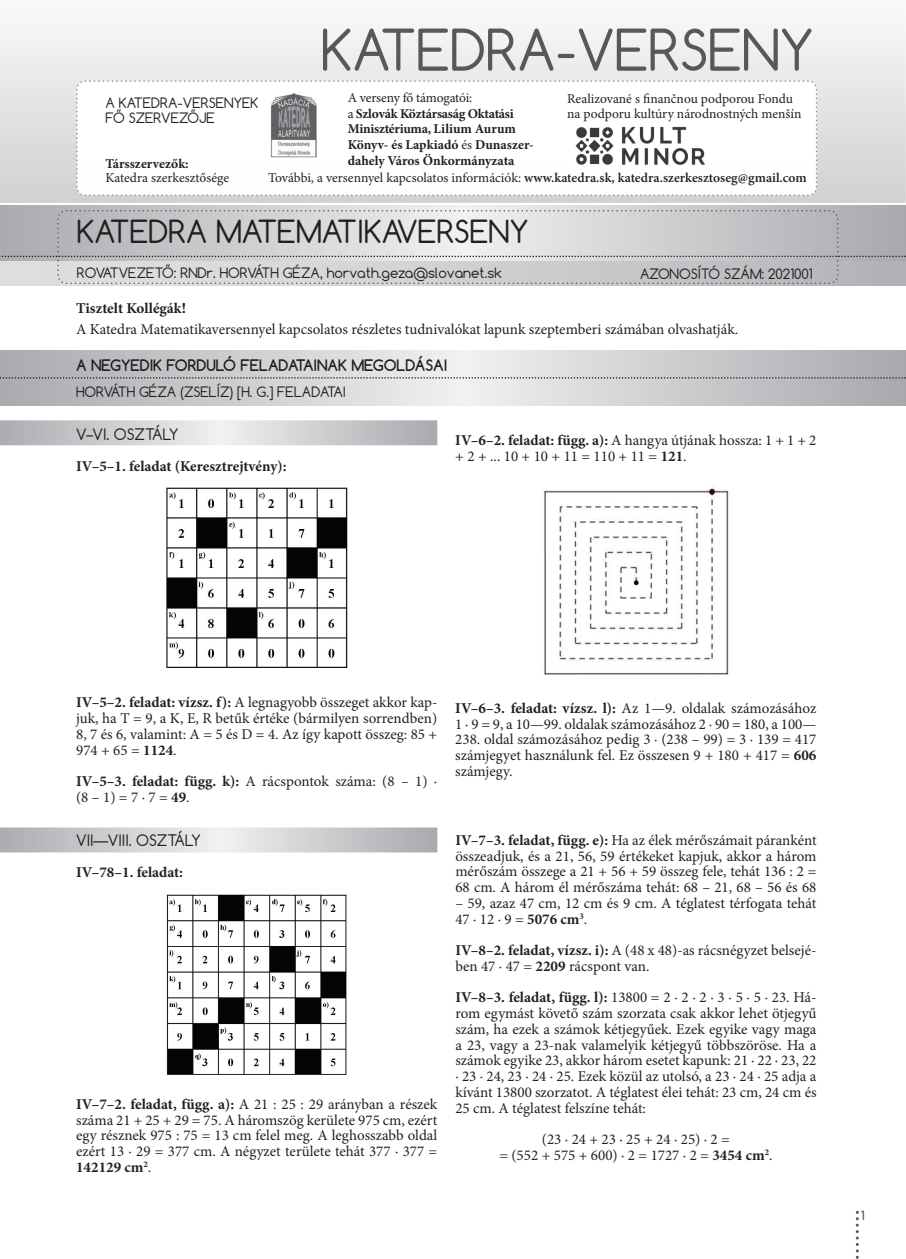
<style>
.page{position:relative;width:906px;height:1259px;background:#fff}
.page>*{position:absolute;margin:0;border:0;box-sizing:border-box;transform-origin:0 0}
.t1{font:54px "Comfortaa";color:#57585a}
.t2{font:30px "Comfortaa";color:#231f20}
.t3{font:15px/15.8px "Minion Pro";color:#231f20;text-align:justify}
.t4{font:700 15px "Minion Pro";color:#231f20}
.t5{font:700 15px "Comfortaa";color:#231f20}
.t6{font:15px "Comfortaa";color:#231f20}
.t7{font:13.5px/15px "Comfortaa";color:#231f20}
.t8{font:700 13.5px/15.8px "Minion Pro";letter-spacing:-.005em;color:#231f20}
.t9{font:13.5px/15px "Minion Pro";color:#231f20}
.t10{font:600 13.5px "Minion Pro";color:#231f20}
.t11{font:700 12px "Comfortaa";color:#57585a}
.s1{font-weight:400}
.s2{font-weight:700}
</style>
<div class="page">
<svg style="left:855px;top:1211px;width:3px;height:48px"></svg>
<img style="left:76px;top:80px;width:741px;height:116px">
<svg style="left:0;top:271px;width:905px;height:15px;background:#c9cacd"></svg>
<svg style="left:57px;top:210px;width:781px;height:74px;background:#cbcccf"></svg>
<svg style="left:0;top:223px;width:905px;height:48px;background:#cacbcd"></svg>
<img style="left:268px;top:92px;width:51px;height:68px">
<img style="left:567px;top:124px;width:146px;height:45px">
<svg style="left:0;top:377px;width:905px;height:2px;background:#9b9a9c"></svg>
<img style="left:166px;top:488px;width:182px;height:180px">
<img style="left:544px;top:486px;width:185px;height:189px">
<img style="left:166px;top:894px;width:181px;height:181px">
<p class="t7" style="left:105px;top:97px;width:154px">A KATEDRA-VERSENYEK<br>FŐ SZERVEZŐJE</p>
<p class="t8" style="left:105px;top:157px;width:85px">Társszervezők:</p>
<p class="t9" style="left:105px;top:172px;width:125px">Katedra szerkesztősége</p>
<h1 class="t1" style="left:321px;top:29px;width:494px">KATEDRA-VERSENY</h1>
<p class="t8" style="left:347px;top:91px;width:188px"><span class="s1">A verseny fő támogatói:<br>a</span> Szlovák Köztársaság Oktatási<br>Minisztériuma, Lilium Aurum<br>Könyv- és Lapkiadó <span class="s1">és</span> Dunaszer&shy;dahely Város Önkormányzata</p>
<p class="t10" style="left:268px;top:173px;width:540px"><span class="s1">További, a versennyel kapcsolatos információk:</span> www.katedra.sk, katedra.szerkesztoseg@gmail.com</p>
<p class="t9" style="left:567px;top:92px;width:236px">Realizované s finančnou podporou Fondu na podporu kultúry národnostných menšín</p>
<h2 class="t2" style="left:77px;top:220px;width:453px">KATEDRA MATEMATIKAVERSENY</h2>
<p class="t7" style="left:77px;top:267px;width:426px">ROVATVEZETŐ: RNDr. HORVÁTH GÉZA, horvath.geza@slovanet.sk</p>
<p class="t7" style="left:640px;top:268px;width:174px">AZONOSÍTÓ SZÁM: 2021001</p>
<p class="t4" style="left:76px;top:302px;width:111px">Tisztelt Kollégák!</p>
<p class="t3" style="left:76px;top:322px;width:663px">A Katedra Matematikaversennyel kapcsolatos részletes tudnivalókat lapunk szeptemberi számában olvashatják.</p>
<p class="t5" style="left:76px;top:355px;width:372px">A NEGYEDIK FORDULÓ FELADATAINAK MEGOLDÁSAI</p>
<p class="t7" style="left:76px;top:386px;width:271px">HORVÁTH GÉZA (ZSELÍZ) [H. G.] FELADATAI</p>
<p class="t6" style="left:76px;top:428px;width:104px">V–VI. OSZTÁLY</p>
<p class="t4" style="left:76px;top:460px;width:212px">IV–5–1. feladat (Keresztrejtvény):</p>
<p class="t3" style="left:455px;top:434px;width:362px"><span class="s2">IV–6–2. feladat: függ. a):</span> A hangya útjának hossza: 1 + 1 + 2 + 2 + ... 10 + 10 + 11 = 110 + 11 = <span class="s2">121</span>.</p>
<p class="t3" style="left:76px;top:696px;width:363px"><span class="s2">IV–5–2. feladat: vízsz. f):</span> A legnagyobb összeget akkor kap&shy;juk, ha T = 9, a K, E, R betűk értéke (bármilyen sorrendben)<br>8, 7 és 6, valamint: A = 5 és D = 4. Az így kapott összeg: 85 + 974 + 65 = <span class="s2">1124</span>.</p>
<p class="t3" style="left:76px;top:775px;width:362px"><span class="s2">IV–5–3. feladat: függ. k):</span> A rácspontok száma: (8 – 1) ∙ (8 – 1) = 7 ∙ 7 = <span class="s2">49</span>.</p>
<p class="t3" style="left:455px;top:701px;width:362px"><span class="s2">IV–6–3. feladat: vízsz. l):</span> Az 1—9. oldalak számozásához 1 ∙ 9 = 9, a 10—99. oldalak számozásához 2 ∙ 90 = 180, a 100— 238. oldal számozásához pedig 3 ∙ (238 – 99) = 3 ∙ 139 = 417 számjegyet használunk fel. Ez összesen 9 + 180 + 417 = <span class="s2">606 </span>számjegy.</p>
<p class="t6" style="left:76px;top:834px;width:126px">VII—VIII. OSZTÁLY</p>
<p class="t3" style="left:455px;top:833px;width:363px"><span class="s2">IV–7–3. feladat, függ. e):</span> Ha az élek mérőszámait páranként összeadjuk, és a 21, 56, 59 értékeket kapjuk, akkor a három mérőszám összege a 21 + 56 + 59 összeg fele, tehát 136 : 2 = 68 cm. A három él mérőszáma tehát: 68 – 21, 68 – 56 és 68</p>
<p class="t3" style="left:455px;top:896px;width:362px">– 59, azaz 47 cm, 12 cm és 9 cm. A téglatest térfogata tehát<br>47 ∙ 12 ∙ 9 = <span class="s2">5076 cm</span><sup>3</sup>.</p>
<p class="t3" style="left:455px;top:944px;width:362px"><span class="s2">IV–8–2. feladat, vízsz. i):</span> A (48 x 48)-as rácsnégyzet belsejé&shy;ben 47 ∙ 47 = <span class="s2">2209</span> rácspont van.</p>
<p class="t3" style="left:455px;top:991px;width:362px"><span class="s2">IV–8–3. feladat, függ. l):</span> 13800 = 2 ∙ 2 ∙ 2 ∙ 3 ∙ 5 ∙ 5 ∙ 23. Há&shy;rom egymást követő szám szorzata csak akkor lehet ötjegyű szám, ha ezek a számok kétjegyűek. Ezek egyike vagy maga a 23, vagy a 23-nak valamelyik kétjegyű többszöröse. Ha a számok egyike 23, akkor három esetet kapunk: 21 ∙ 22 ∙ 23, 22 ∙ 23 ∙ 24, 23 ∙ 24 ∙ 25. Ezek közül az utolsó, a 23 ∙ 24 ∙ 25 adja a kívánt 13800 szorzatot. A téglatest élei tehát: 23 cm, 24 cm és 25 cm. A téglatest felszíne tehát:</p>
<p class="t3" style="left:499px;top:1133px;width:274px;text-align:center">(23 ∙ 24 + 23 ∙ 25 + 24 ∙ 25) ∙ 2 =<br>= (552 + 575 + 600) ∙ 2 = 1727 ∙ 2 = <span class="s2">3454 cm</span><sup>2</sup>.</p>
<p class="t4" style="left:76px;top:866px;width:108px">IV–78–1. feladat:</p>
<p class="t3" style="left:76px;top:1097px;width:362px"><span class="s2">IV–7–2. feladat, függ. a):</span> A 21 : 25 : 29 arányban a részek száma 21 + 25 + 29 = 75. A háromszög kerülete 975 cm, ezért egy résznek 975 : 75 = 13 cm felel meg. A leghosszabb oldal ezért 13 ∙ 29 = 377 cm. A négyzet területe tehát 377 ∙ 377 = <span class="s2">142129 cm</span><sup>2</sup>.</p>
<p class="t11" style="left:861px;top:1208px;width:5px">1</p>
</div>
